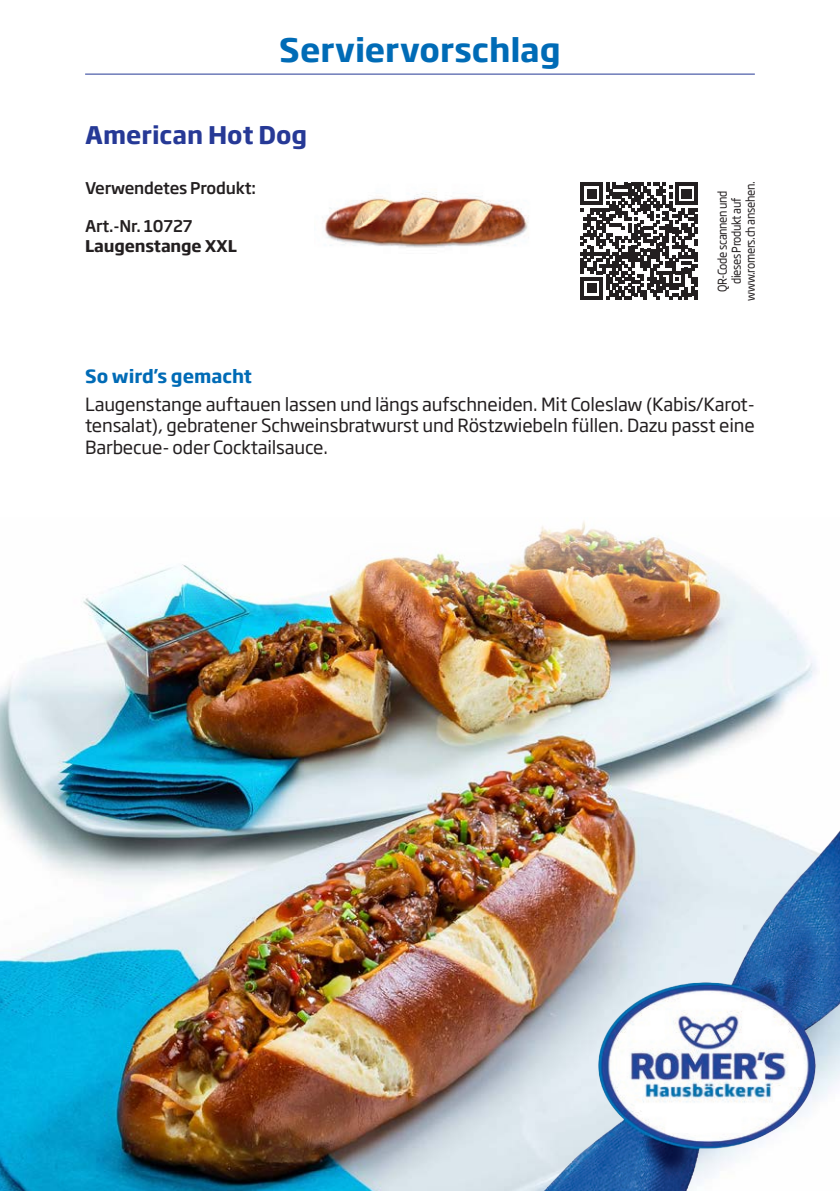
<style>
.page{position:relative;width:840px;height:1191px;background:#fff}
.page>*{position:absolute;margin:0;border:0;box-sizing:border-box;transform-origin:0 0}
.Überschrift_Servierv{font:700 32px "Soho Gothic Pro";color:#006bb6}
.Name_Serviervorschla{font:700 24px "Soho Gothic Pro";color:#263996}
.Fliesstext{font:18px/21.6px "Soho Gothic Pro";letter-spacing:-.01em;color:#231f20;text-align:justify}
.Zwischentitel{font:700 18px "Soho Gothic Pro";color:#006bb6}
.Ausgangsprodukt{font:500 16px "Soho Gothic Pro";letter-spacing:-.01em;color:#231f20}
.Ausgangsprodukt-2{font:700 16px "Soho Gothic Pro";letter-spacing:-.01em;color:#231f20}
.t1{font:12px "Soho Gothic Pro";letter-spacing:-.03em;color:#231f20;scale:.9 1}
</style>
<div class="page">
<img style="left:0;top:521px;width:816px;height:670px">
<img style="left:497px;top:797px;width:342px;height:394px">
<svg style="left:580px;top:183px;width:117px;height:116px"></svg>
<img style="left:322px;top:192px;width:207px;height:56px">
<hr style="left:85px;top:74px;width:669px;height:1px;background:#263996">
<p class="Überschrift_Servierv" style="left:279px;top:25px;width:283px">Serviervorschlag</p>
<p class="Name_Serviervorschla" style="left:85px;top:116px;width:224px">American Hot Dog</p>
<p class="Ausgangsprodukt" style="left:85px;top:175px;width:172px">Verwendetes Produkt:</p>
<p class="Ausgangsprodukt" style="left:85px;top:214px;width:109px">Art.-Nr. 10727</p>
<p class="Ausgangsprodukt-2" style="left:85px;top:233px;width:153px">Laugenstange XXL</p>
<p class="t1" style="left:740px;top:301px;width:134px;rotate:-90deg">www.romers.ch ansehen.</p>
<p class="t1" style="left:712px;top:292px;width:114px;rotate:-90deg">QR-Code scannen und</p>
<p class="t1" style="left:726px;top:284px;width:98px;rotate:-90deg">dieses Produkt auf</p>
<p class="Zwischentitel" style="left:85px;top:362px;width:168px">So wird’s gemacht</p>
<p class="Fliesstext" style="left:85px;top:392px;width:671px">Laugenstange auftauen lassen und längs aufschneiden. Mit Coleslaw (Kabis/Karot&shy;tensalat), gebratener Schweinsbratwurst und Röstzwiebeln füllen. Dazu passt eine Barbecue- oder Cocktailsauce.</p>
</div>
